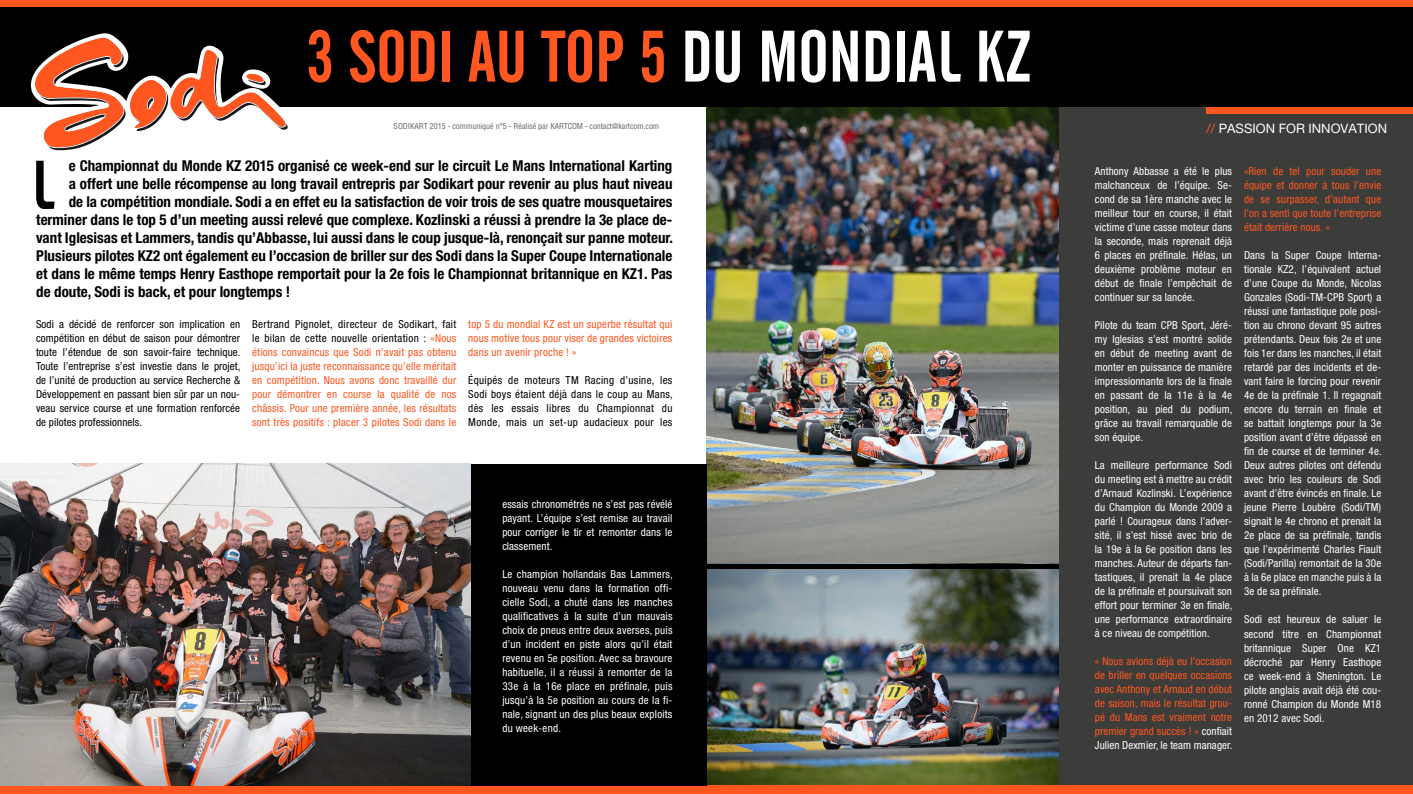
<style>
.page{position:relative;width:1413px;height:794px;background:#fff}
.page>*{position:absolute;margin:0;border:0;box-sizing:border-box;transform-origin:0 0}
.t1{font:72px "Cafeta";color:#ff571f}
.t2{font:68.4px "Cafeta";color:#000}
.t3{font:700 condensed 15px "Helvetica Neue LT Pro";color:#000}
.t4{font:13px "Helvetica Neue LT Pro";color:#fff}
.t5{font:condensed 11px/14px "Helvetica Neue LT Pro";letter-spacing:.01em;color:#fff;text-align:justify}
.t6{font:condensed 11px/14px "Helvetica Neue LT Pro";letter-spacing:.02em;color:#ff571f;text-align:justify}
.t7{font:condensed 11px/14px "Helvetica Neue LT Pro";letter-spacing:.025em;color:#000;text-align:justify}
.t8{font:condensed 8px "Helvetica LT Std";color:#646363}
.s1{color:#fff}
.s2{color:#ff571f}
.s3{color:#000}
</style>
<div class="page">
<img style="left:706px;top:107px;width:353px;height:678px">
<div style="left:706px;top:563px;width:353px;height:5px;background:#000"></div>
<div style="left:1059px;top:107px;width:354px;height:687px;background:#3c3c3b"></div>
<div style="left:0;top:6px;width:1413px;height:101px;background:#000"></div>
<div style="left:0;top:0;width:1413px;height:6px;background:#ff571f"></div>
<div style="left:1206px;top:107px;width:207px;height:6px;background:#ff571f"></div>
<div style="left:0;top:785px;width:1413px;height:9px;background:#ff571f"></div>
<img style="left:0;top:463px;width:471px;height:322px">
<svg style="left:30px;top:33px;width:258px;height:118px"></svg>
<div style="left:471px;top:463px;width:235px;height:322px;background:#000"></div>
<h1 class="t1" style="left:307px;top:16px;width:727px">3 SODI AU TOP 5 <span class="s1">DU MONDIAL KZ</span></h1>
<p class="t8" style="left:394px;top:121px;width:267px">SODIKART 2015 - communiqué n°5 - Réalisé par KARTCOM - contact@kartcom.com</p>
<p class="t4" style="left:1206px;top:120px;width:182px"><span class="s2">//</span> PASSION FOR INNOVATION</p>
<p class="t5" style="left:1095px;top:164px;width:139px">Anthony Abbasse a été le plus malchanceux de l’équipe. Se&shy;cond de sa 1ère manche avec le meilleur tour en course, il était victime d’une casse moteur dans la seconde, mais reprenait déjà 6 places en préfinale. Hélas, un deuxième problème moteur en début de finale l’empêchait de continuer sur sa lancée.</p>
<p class="t5" style="left:1095px;top:318px;width:139px">Pilote du team CPB Sport, Jéré&shy;my Iglesias s’est montré solide en début de meeting avant de monter en puissance de manière impressionnante lors de la finale en passant de la 11e à la 4e position, au pied du podium, grâce au travail remarquable de son équipe.</p>
<p class="t5" style="left:1095px;top:458px;width:139px">La meilleure performance Sodi du meeting est à mettre au crédit d’Arnaud Kozlinski. L’expérience du Champion du Monde 2009 a parlé ! Courageux dans l’adver&shy;sité, il s’est hissé avec brio de la 19e à la 6e position dans les manches. Auteur de départs fan&shy;tastiques, il prenait la 4e place de la préfinale et poursuivait son effort pour terminer 3e en finale, une performance extraordinaire à ce niveau de compétition.</p>
<p class="t6" style="left:1095px;top:654px;width:139px">« Nous avions déjà eu l’occasion de briller en quelques occasions avec Anthony et Arnaud en début de saison, mais le résultat grou&shy;pé du Mans est vraiment notre premier grand succès ! » <span class="s1">confiait Julien Dexmier, le team manager.</span></p>
<h2 class="t2" style="left:31px;top:147px;width:25px">L</h2>
<h3 class="t3" style="left:69px;top:157px;width:605px">e Championnat du Monde KZ 2015 organisé ce week-end sur le circuit Le Mans International Karting</h3>
<p class="t6" style="left:1244px;top:164px;width:139px">«Rien de tel pour souder une équipe et donner à tous l’envie de se surpasser, d’autant que l’on a senti que toute l’entreprise était derrière nous. »</p>
<p class="t5" style="left:1244px;top:248px;width:139px">Dans la Super Coupe Interna&shy;tionale KZ2, l’équivalent actuel d’une Coupe du Monde, Nicolas Gonzales (Sodi-TM-CPB Sport) a réussi une fantastique pole posi&shy;tion au chrono devant 95 autres prétendants. Deux fois 2e et une fois 1er dans les manches, il était retardé par des incidents et de&shy;vant faire le forcing pour revenir 4e de la préfinale 1. Il regagnait encore du terrain en finale et se battait longtemps pour la 3e position avant d’être dépassé en fin de course et de terminer 4e.<br>Deux autres pilotes ont défendu avec brio les couleurs de Sodi avant d’être évincés en finale. Le jeune Pierre Loubère (Sodi/TM) signait le 4e chrono et prenait la 2e place de sa préfinale, tandis que l’expérimenté Charles Fiault (Sodi/Parilla) remontait de la 30e à la 6e place en manche puis à la 3e de sa préfinale.</p>
<p class="t5" style="left:1244px;top:612px;width:139px">Sodi est heureux de saluer le second titre en Championnat britannique Super One KZ1 décroché par Henry Easthope ce week-end à Shenington. Le pilote anglais avait déjà été cou&shy;ronné Champion du Monde M18 en 2012 avec Sodi.</p>
<h3 class="t3" style="left:69px;top:175px;width:605px">a offert une belle récompense au long travail entrepris par Sodikart pour revenir au plus haut niveau</h3>
<h3 class="t3" style="left:69px;top:193px;width:605px">de la compétition mondiale. Sodi a en effet eu la satisfaction de voir trois de ses quatre mousquetaires</h3>
<h3 class="t3" style="left:36px;top:211px;width:638px">terminer dans le top 5 d’un meeting aussi relevé que complexe. Kozlinski a réussi à prendre la 3e place de-</h3>
<h3 class="t3" style="left:36px;top:229px;width:638px">vant Iglesisas et Lammers, tandis qu’Abbasse, lui aussi dans le coup jusque-là, renonçait sur panne moteur.</h3>
<h3 class="t3" style="left:36px;top:247px;width:638px">Plusieurs pilotes KZ2 ont également eu l’occasion de briller sur des Sodi dans la Super Coupe Internationale</h3>
<h3 class="t3" style="left:36px;top:265px;width:638px">et dans le même temps Henry Easthope remportait pour la 2e fois le Championnat britannique en KZ1. Pas</h3>
<h3 class="t3" style="left:36px;top:283px;width:256px">de doute, Sodi is back, et pour longtemps !</h3>
<p class="t7" style="left:36px;top:317px;width:206px">Sodi a décidé de renforcer son implication en compétition en début de saison pour démontrer toute l’étendue de son savoir-faire technique.<br>Toute l’entreprise s’est investie dans le projet, de l’unité de production au service Recherche &amp; Développement en passant bien sûr par un nou&shy;veau service course et une formation renforcée de pilotes professionnels.</p>
<p class="t6" style="left:252px;top:317px;width:206px"><span class="s3">Bertrand Pignolet, directeur de Sodikart, fait le bilan de cette nouvelle orientation :</span> «Nous étions convaincus que Sodi n’avait pas obtenu jusqu’ici la juste reconnaissance qu’elle méritait en compétition. Nous avons donc travaillé dur pour démontrer en course la qualité de nos châssis. Pour une première année, les résultats sont très positifs : placer 3 pilotes Sodi dans le</p>
<p class="t6" style="left:468px;top:317px;width:206px">top 5 du mondial KZ est un superbe résultat qui nous motive tous pour viser de grandes victoires dans un avenir proche ! »</p>
<p class="t7" style="left:468px;top:373px;width:206px">Équipés de moteurs TM Racing d’usine, les Sodi boys étaient déjà dans le coup au Mans, dès les essais libres du Championnat du Monde, mais un set-up audacieux pour les</p>
<p class="t5" style="left:502px;top:497px;width:172px">essais chronométrés ne s’est pas révélé payant. L’équipe s’est remise au travail pour corriger le tir et remonter dans le classement.</p>
<p class="t5" style="left:502px;top:567px;width:172px">Le champion hollandais Bas Lammers, nouveau venu dans la formation offi&shy;cielle Sodi, a chuté dans les manches qualificatives à la suite d’un mauvais choix de pneus entre deux averses, puis d’un incident en piste alors qu’il était revenu en 5e position. Avec sa bravoure habituelle, il a réussi à remonter de la 33e à la 16e place en préfinale, puis jusqu’à la 5e position au cours de la fi&shy;nale, signant un des plus beaux exploits du week-end.</p>
</div>
